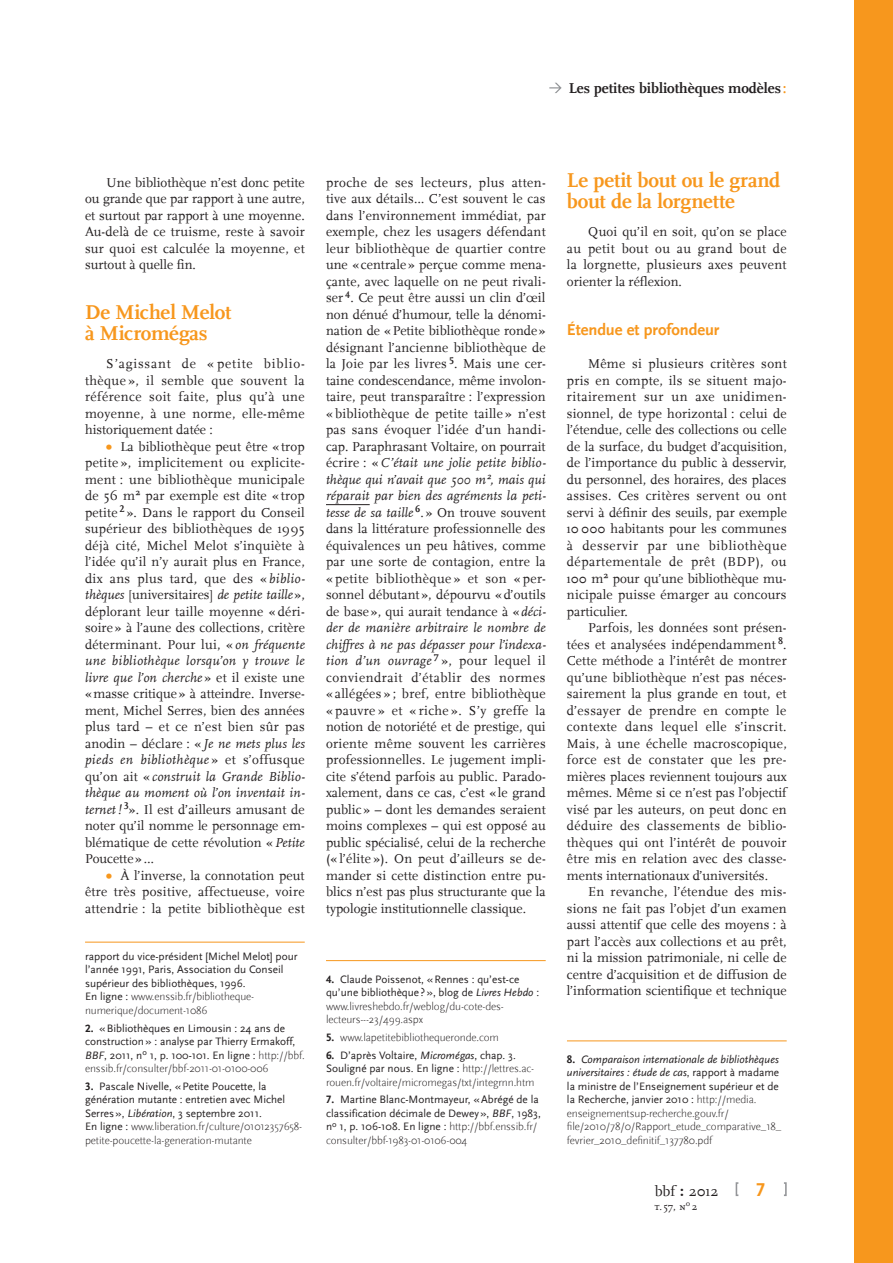
<style>
.page{position:relative;width:893px;height:1263px;background:#fff}
.page>*{position:absolute;margin:0;border:0;box-sizing:border-box;transform-origin:0 0}
.D_-_inter_1{font:700 21px/21px "Scala";letter-spacing:-.01em;color:#f7971d}
.t1{font:700 19.5px "Scala Sans LF";color:#f7971d}
.D_-_inter_2{font:700 16.5px "Scala Sans";letter-spacing:-.005em;color:#f7971d}
.Titre_courant{font:700 15px "Scala";color:#231f20}
.t2{font:15px "Scala";letter-spacing:.005em;color:#231f20}
.D_-_TEXTE{font:13.5px/16.5px "Scala";letter-spacing:.005em;color:#231f20;text-align:justify}
.D_-_note{font:13.5px/16.5px "Scala";color:#231f20;text-align:justify}
.D_-_énumération{font:13.5px/16.5px "Scala";letter-spacing:.01em;color:#231f20;text-align:justify}
.D_-_note-2{font:11.25px/13.5px "Scala Sans";color:#231f20}
.D_-_note-3{font:300 11.25px/13.5px "Scala Sans";letter-spacing:-.01em;color:#231f20}
.D_-_énumération-2{font:11.25px/13.5px "Scala Sans";color:#231f20}
.t3{font:10.5px "Scala Caps";color:#231f20}
.s1{color:#f7971d}
.s2{font-family:"Scala Sans";font-weight:700;font-size:16.5px;color:#f7971d}
.s3{font-style:italic}
.s4{font-weight:300}
.s5{font-family:"Scala Sans LF";font-weight:700}
.s6{font-weight:400}
.s7{font-weight:400;font-style:italic}
.s8{font-family:"Scala Sans";font-weight:700}
</style>
<div class="page">
<svg style="left:736px;top:1182px;width:2px;height:14px"></svg>
<svg style="left:784px;top:1182px;width:3px;height:14px"></svg>
<div style="left:855px;top:0;width:38px;height:1263px;background:#f7971d"></div>
<svg style="left:549px;top:83px;width:13px;height:10px"></svg>
<hr style="left:85px;top:942px;width:220px;height:1px;background:#f7971d">
<hr style="left:326px;top:504px;width:44px;height:1px;background:#231f20">
<hr style="left:326px;top:960px;width:220px;height:1px;background:#f7971d">
<hr style="left:567px;top:1040px;width:220px;height:1px;background:#f7971d">
<p class="Titre_courant" style="left:569px;top:80px;width:219px">Les petites bibliothèques modèles <span class="s1">:</span></p>
<p class="D_-_TEXTE" style="left:85px;top:174px;width:221px;text-indent:21px">Une bibliothèque n’est donc petite ou grande que par rapport à une autre, et surtout par rapport à une moyenne.<br>Au-delà de ce truisme, reste à savoir sur quoi est calculée la moyenne, et surtout à quelle fin.</p>
<p class="D_-_inter_1" style="left:85px;top:301px;width:148px">De Michel Melot à Micromégas</p>
<p class="D_-_TEXTE" style="left:85px;top:356px;width:221px;text-indent:21px">S’agissant de « petite biblio&shy;thèque », il semble que souvent la référence soit faite, plus qu’à une moyenne, à une norme, elle-même historiquement datée :</p>
<p class="D_-_énumération" style="left:85px;top:438px;width:221px;text-indent:21px"><span class="s2">•</span> La bibliothèque peut être « trop petite », implicitement ou explicite&shy;ment : une bibliothèque municipale de 56 m² par exemple est dite « trop petite <sup>2</sup> ». Dans le rapport du Conseil supérieur des bibliothèques de 1995 déjà cité, Michel Melot s’inquiète à l’idée qu’il n’y aurait plus en France, dix ans plus tard, que des « <span class="s3">biblio&shy;thèques</span> [universitaires] <span class="s3">de petite taille</span>», déplorant leur taille moyenne « déri&shy;soire » à l’aune des collections, critère déterminant. Pour lui, « <span class="s3">on fréquente une bibliothèque lorsqu’on y trouve le livre que l’on cherche</span> » et il existe une «masse critique » à atteindre. Inverse&shy;ment, Michel Serres, bien des années plus tard – et ce n’est bien sûr pas anodin – déclare : « <span class="s3">Je ne mets plus les pieds en bibliothèque</span> » et s’offusque qu’on ait « <span class="s3">construit la Grande Biblio&shy;thèque au moment où l’on inventait in&shy;ternet !</span> <sup>3</sup>». Il est d’ailleurs amusant de noter qu’il nomme le personnage em&shy;blématique de cette révolution «<span class="s3">Petite </span>Poucette»…</p>
<p class="D_-_énumération" style="left:85px;top:867px;width:221px;text-indent:21px"><span class="s2">•</span> À l’inverse, la connotation peut être très positive, affectueuse, voire attendrie : la petite bibliothèque est</p>
<p class="D_-_énumération-2" style="left:85px;top:950px;width:214px">rapport du vice-président [Michel Melot] pour l’année 1991, Paris, Association du Conseil supérieur des bibliothèques, 1996.<br>En ligne : <span class="s4">www.enssib.fr/bibliotheque&shy;numerique/document-1086</span></p>
<p class="D_-_note-2" style="left:85px;top:1021px;width:221px"><span class="s5">2.</span> «Bibliothèques en Limousin : 24 ans de construction» : analyse par Thierry Ermakoff, <span class="s3">BBF</span>, 2011, n<sup>o</sup> 1, p. 100-101. En ligne : <span class="s4">http://bbf. enssib.fr/consulter/bbf-2011-01-0100-006</span></p>
<p class="D_-_note-2" style="left:85px;top:1080px;width:219px"><span class="s5">3.</span> Pascale Nivelle, «Petite Poucette, la génération mutante : entretien avec Michel Serres», <span class="s3">Libération</span>, 3 septembre 2011.<br>En ligne : <span class="s4">www.liberation.fr/culture/01012357658- petite-poucette-la-generation-mutante</span></p>
<p class="D_-_note" style="left:326px;top:174px;width:221px">proche de ses lecteurs, plus atten&shy;tive aux détails… C’est souvent le cas dans l’environnement immédiat, par exemple, chez les usagers défendant leur bibliothèque de quartier contre une « centrale » perçue comme mena&shy;çante, avec laquelle on ne peut rivali&shy;ser <sup>4</sup>. Ce peut être aussi un clin d’œil non dénué d’humour, telle la dénomi&shy;nation de «Petite bibliothèque ronde » désignant l’ancienne bibliothèque de la Joie par les livres <sup>5</sup>. Mais une cer&shy;taine condescendance, même involon&shy;taire, peut transparaître : l’expression « bibliothèque de petite taille » n’est pas sans évoquer l’idée d’un handi&shy;cap. Paraphrasant Voltaire, on pourrait écrire : «<span class="s3">C’était une jolie petite biblio&shy;thèque qui n’avait que 500 m², mais qui réparait par bien des agréments la peti&shy;tesse de sa taille</span> <sup>6</sup>. » On trouve souvent dans la littérature professionnelle des équivalences un peu hâtives, comme par une sorte de contagion, entre la « petite bibliothèque » et son « per&shy;sonnel débutant », dépourvu « d’outils de base », qui aurait tendance à « <span class="s3">déci&shy;der de manière arbitraire le nombre de chiffres à ne pas dépasser pour l’indexa&shy;tion d’un ouvrage</span> <sup>7</sup> », pour lequel il conviendrait d’établir des normes « allégées » ; bref, entre bibliothèque « pauvre » et « riche ». S’y greffe la notion de notoriété et de prestige, qui oriente même souvent les carrières professionnelles. Le jugement impli&shy;cite s’étend parfois au public. Parado&shy;xalement, dans ce cas, c’est « le grand public » – dont les demandes seraient moins complexes – qui est opposé au public spécialisé, celui de la recherche (« l’élite »). On peut d’ailleurs se de&shy;mander si cette distinction entre pu&shy;blics n’est pas plus structurante que la typologie institutionnelle classique.</p>
<p class="D_-_note-2" style="left:326px;top:972px;width:215px"><span class="s5">4.</span> Claude Poissenot, «Rennes : qu’est-ce qu’une bibliothèque ?», blog de <span class="s3">Livres Hebdo</span> : <span class="s4">www.livreshebdo.fr/weblog/du-cote-des&shy;lecteurs---23/499.aspx</span></p>
<p class="D_-_note-3" style="left:326px;top:1031px;width:174px"><span class="s5">5.</span> www.lapetitebibliothequeronde.com</p>
<p class="D_-_note-3" style="left:326px;top:1048px;width:210px"><span class="s5">6.</span> <span class="s6">D’après Voltaire,</span> <span class="s7">Micromégas</span><span class="s6">, chap. 3.<br>Souligné par nous. En ligne :</span> http://lettres.ac&shy;rouen.fr/voltaire/micromegas/txt/integrnn.htm</p>
<p class="D_-_note-2" style="left:326px;top:1093px;width:216px"><span class="s5">7.</span> Martine Blanc-Montmayeur, «Abrégé de la classification décimale de Dewey», <span class="s3">BBF</span>, 1983, n<sup>o</sup> 1, p. 106-108. En ligne : <span class="s4">http://bbf.enssib.fr/ consulter/bbf-1983-01-0106-004</span></p>
<p class="D_-_inter_1" style="left:567px;top:169px;width:215px">Le petit bout ou le grand bout de la lorgnette</p>
<p class="D_-_TEXTE" style="left:567px;top:224px;width:221px;text-indent:21px">Quoi qu’il en soit, qu’on se place au petit bout ou au grand bout de la lorgnette, plusieurs axes peuvent orienter la réflexion.</p>
<p class="D_-_inter_2" style="left:567px;top:320px;width:154px">Étendue et profondeur</p>
<p class="D_-_TEXTE" style="left:567px;top:356px;width:221px;text-indent:21px">Même si plusieurs critères sont pris en compte, ils se situent majo&shy;ritairement sur un axe unidimen&shy;sionnel, de type horizontal : celui de l’étendue, celle des collections ou celle de la surface, du budget d’acquisition, de l’importance du public à desservir, du personnel, des horaires, des places assises. Ces critères servent ou ont servi à définir des seuils, par exemple 10000 habitants pour les communes à desservir par une bibliothèque départementale de prêt (BDP), ou 100 m² pour qu’une bibliothèque mu&shy;nicipale puisse émarger au concours particulier.</p>
<p class="D_-_TEXTE" style="left:567px;top:620px;width:221px;text-indent:21px">Parfois, les données sont présen&shy;tées et analysées indépendamment <sup>8</sup>.<br>Cette méthode a l’intérêt de montrer qu’une bibliothèque n’est pas néces&shy;sairement la plus grande en tout, et d’essayer de prendre en compte le contexte dans lequel elle s’inscrit.<br>Mais, à une échelle macroscopique, force est de constater que les pre&shy;mières places reviennent toujours aux mêmes. Même si ce n’est pas l’objectif visé par les auteurs, on peut donc en déduire des classements de biblio&shy;thèques qui ont l’intérêt de pouvoir être mis en relation avec des classe&shy;ments internationaux d’universités.</p>
<p class="D_-_TEXTE" style="left:567px;top:884px;width:221px;text-indent:21px">En revanche, l’étendue des mis&shy;sions ne fait pas l’objet d’un examen aussi attentif que celle des moyens : à part l’accès aux collections et au prêt, ni la mission patrimoniale, ni celle de centre d’acquisition et de diffusion de l’information scientifique et technique</p>
<p class="D_-_note-3" style="left:567px;top:1053px;width:216px"><span class="s5">8.</span> <span class="s7">Comparaison internationale de bibliothèques universitaires : étude de cas</span><span class="s6">, rapport à madame la ministre de l’Enseignement supérieur et de la Recherche, janvier 2010 :</span> http://media. enseignementsup-recherche.gouv.fr/ file/2010/78/0/Rapport_etude_comparative_18_ fevrier_2010_definitif_137780.pdf</p>
<p class="t2" style="left:655px;top:1183px;width:65px">bbf <span class="s8">:</span> 2012</p>
<p class="t1" style="left:756px;top:1179px;width:11px">7</p>
<p class="t3" style="left:655px;top:1200px;width:44px">t. 57, n<sup>o</sup> 2</p>
</div>
